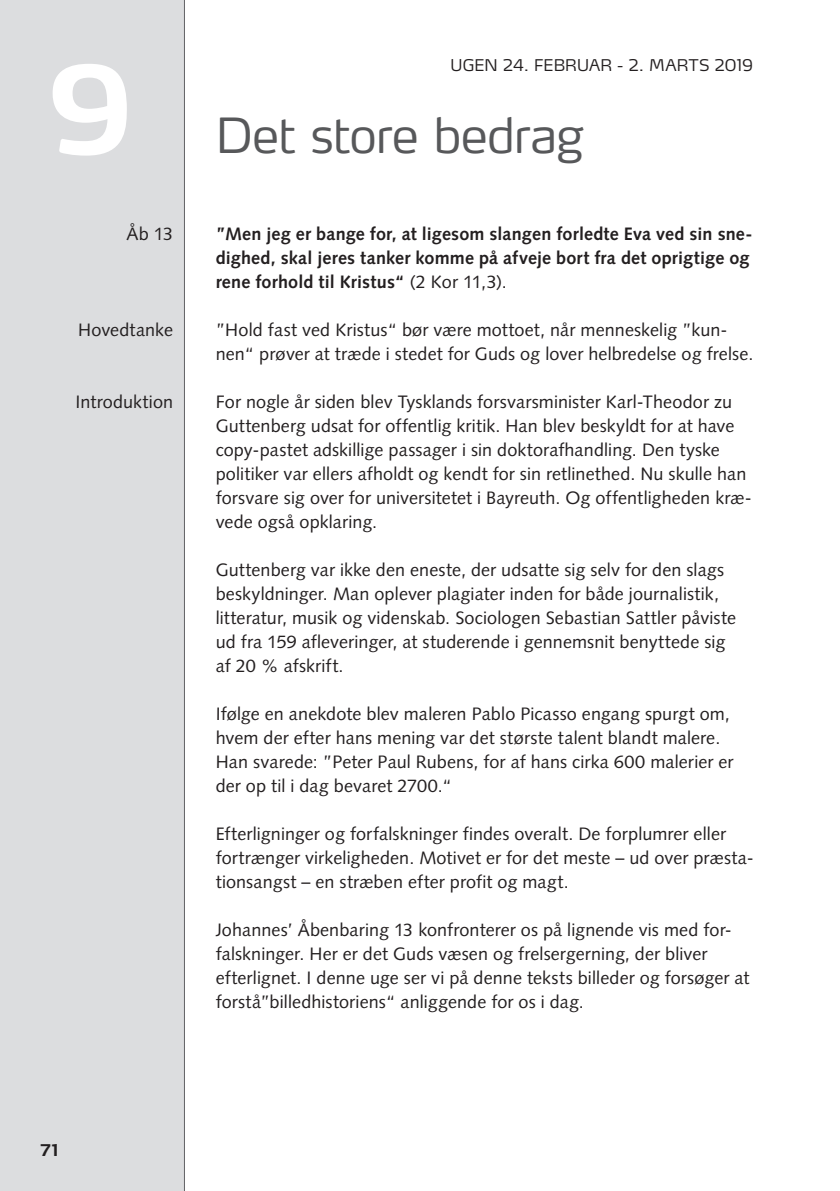
<style>
.page{position:relative;width:840px;height:1191px;background:#fff}
.page>*{position:absolute;margin:0;border:0;box-sizing:border-box;transform-origin:0 0}
.t1{font:700 120px "Max LF";color:#fff}
.t2{font:300 48px "Max LF";letter-spacing:-.01em;color:#57585a}
.t3{font:18px/24px "Syntax LT Std";letter-spacing:.005em;color:#231f20}
.t4{font:700 18px/24px "Syntax LT Std";letter-spacing:.01em;color:#231f20}
.t5{font:300 16px "Max LF";letter-spacing:.01em;color:#231f20}
.t6{font:700 16px "Max LF";color:#231f20}
.s1{font-weight:400}
</style>
<div class="page">
<div style="left:0;top:0;width:184px;height:1191px;background:#dcdddf"></div>
<hr style="left:184px;top:0;width:1px;height:1191px;background:#636366">
<h1 class="t1" style="left:46px;top:54px;width:89px">9</h1>
<p class="t3" style="left:126px;top:223px;width:48px">Åb 13</p>
<p class="t3" style="left:78px;top:319px;width:96px">Hovedtanke</p>
<p class="t3" style="left:75px;top:391px;width:99px">Introduktion</p>
<p class="t5" style="left:450px;top:58px;width:304px">UGEN 24. FEBRUAR - 2. MARTS 2019</p>
<h2 class="t2" style="left:215px;top:113px;width:369px">Det store bedrag</h2>
<p class="t4" style="left:215px;top:223px;width:538px">”Men jeg er bange for, at ligesom slangen forledte Eva ved sin sne&shy;dighed, skal jeres tanker komme på afveje bort fra det oprigtige og rene forhold til Kristus“ <span class="s1">(2 Kor 11,3).</span></p>
<p class="t3" style="left:215px;top:319px;width:539px">”Hold fast ved Kristus“ bør være mottoet, når menneskelig ”kun&shy;nen“ prøver at træde i stedet for Guds og lover helbredelse og frelse.</p>
<p class="t3" style="left:215px;top:391px;width:537px">For nogle år siden blev Tysklands forsvarsminister Karl-Theodor zu Guttenberg udsat for offentlig kritik. Han blev beskyldt for at have copy-pastet adskillige passager i sin doktorafhandling. Den tyske politiker var ellers afholdt og kendt for sin retlinethed. Nu skulle han forsvare sig over for universitetet i Bayreuth. Og offentligheden kræ&shy;vede også opklaring.</p>
<p class="t3" style="left:215px;top:559px;width:521px">Guttenberg var ikke den eneste, der udsatte sig selv for den slags beskyldninger. Man oplever plagiater inden for både journalistik, litteratur, musik og videnskab. Sociologen Sebastian Sattler påviste ud fra 159 afleveringer, at studerende i gennemsnit benyttede sig af 20 % afskrift.</p>
<p class="t3" style="left:215px;top:703px;width:519px">Ifølge en anekdote blev maleren Pablo Picasso engang spurgt om, hvem der efter hans mening var det største talent blandt malere.<br>Han svarede: ”Peter Paul Rubens, for af hans cirka 600 malerier er der op til i dag bevaret 2700.“</p>
<p class="t3" style="left:215px;top:823px;width:539px">Efterligninger og forfalskninger findes overalt. De forplumrer eller fortrænger virkeligheden. Motivet er for det meste – ud over præsta&shy;tionsangst – en stræben efter profit og magt.</p>
<p class="t3" style="left:215px;top:919px;width:535px">Johannes’ Åbenbaring 13 konfronterer os på lignende vis med for&shy;falskninger. Her er det Guds væsen og frelsergerning, der bliver efterlignet. I denne uge ser vi på denne teksts billeder og forsøger at forstå”billedhistoriens“ anliggende for os i dag.</p>
<p class="t6" style="left:40px;top:1143px;width:19px">71</p>
</div>
